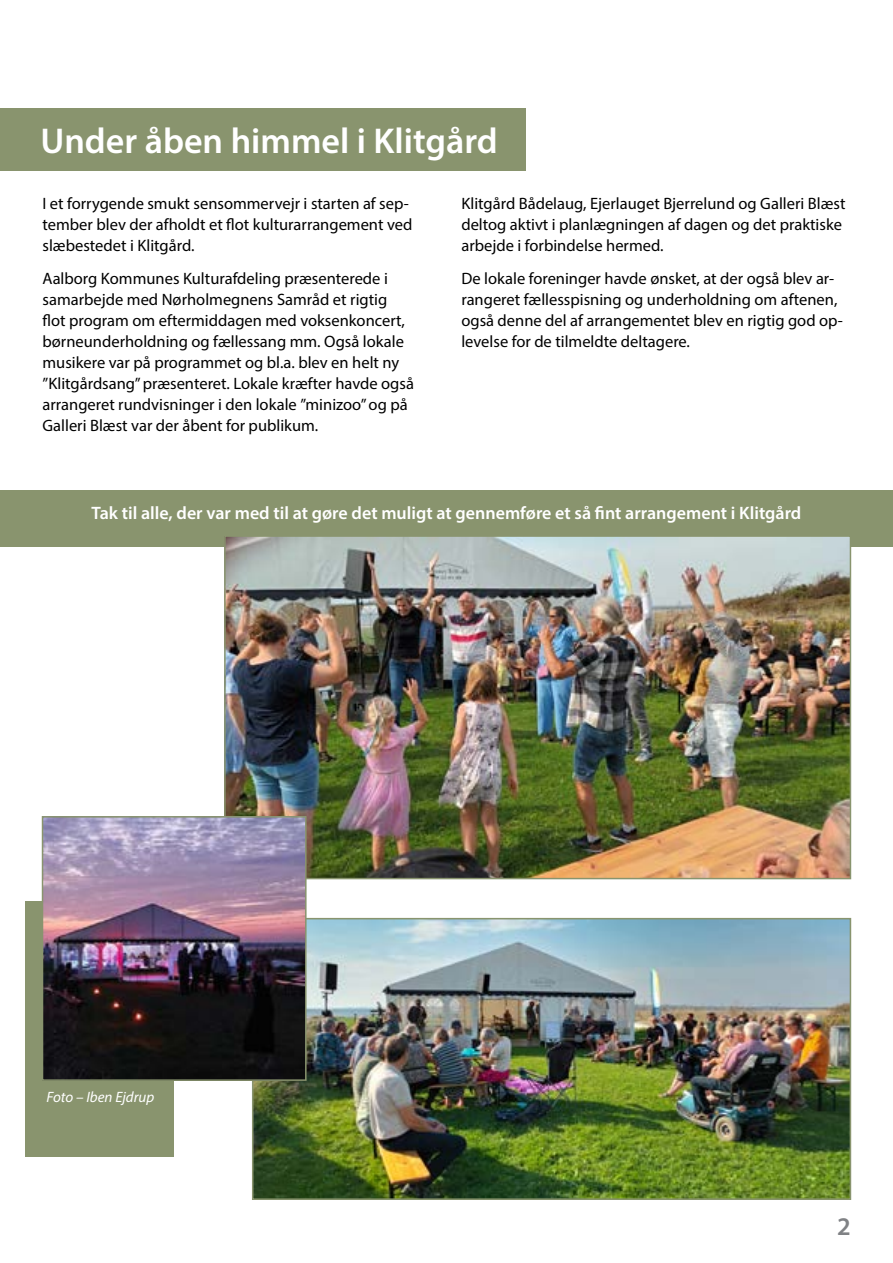
<style>
.page{position:relative;width:893px;height:1263px;background:#fff}
.page>*{position:absolute;margin:0;border:0;box-sizing:border-box;transform-origin:0 0}
.t1{font:600 36px "Myriad Pro";color:#fff}
.t2{font:600 25.5px "Myriad Pro";color:#808285}
.t3{font:600 18px "Myriad Pro";color:#fff}
.t4{font:16.5px/21px "Myriad Pro";color:#000}
.t5{font:italic 15px "Myriad Pro";color:#fff}
</style>
<div class="page">
<div style="left:0;top:491px;width:893px;height:56px;background:#89946e"></div>
<div style="left:0;top:108px;width:525px;height:63px;background:#89946e"></div>
<div style="left:26px;top:901px;width:148px;height:256px;background:#89946e"></div>
<img style="left:227px;top:538px;width:621px;height:338px">
<div style="left:224px;top:535px;width:627px;height:344px;border:2px solid #89946e"></div>
<img style="left:255px;top:921px;width:593px;height:276px">
<div style="left:252px;top:918px;width:599px;height:282px;border:2px solid #89946e"></div>
<img style="left:45px;top:819px;width:259px;height:259px">
<div style="left:42px;top:816px;width:265px;height:265px;border:2px solid #89946e"></div>
<h1 class="t1" style="left:40px;top:118px;width:459px">Under åben himmel i Klitgård</h1>
<p class="t4" style="left:461px;top:192px;width:386px">Klitgård Bådelaug, Ejerlauget Bjerrelund og Galleri Blæst deltog aktivt i planlægningen af dagen og det praktiske arbejde i forbindelse hermed.</p>
<p class="t4" style="left:461px;top:267px;width:383px">De lokale foreninger havde ønsket, at der også blev ar&shy;rangeret fællesspisning og underholdning om aftenen, også denne del af arrangementet blev en rigtig god op&shy;levelse for de tilmeldte deltagere.</p>
<p class="t4" style="left:43px;top:192px;width:371px">I et forrygende smukt sensommervejr i starten af sep&shy;tember blev der afholdt et flot kulturarrangement ved slæbestedet i Klitgård.</p>
<p class="t4" style="left:43px;top:267px;width:373px">Aalborg Kommunes Kulturafdeling præsenterede i samarbejde med Nørholmegnens Samråd et rigtig flot program om eftermiddagen med voksenkoncert, børneunderholdning og fællessang mm. Også lokale musikere var på programmet og bl.a. blev en helt ny ”Klitgårdsang” præsenteret. Lokale kræfter havde også arrangeret rundvisninger i den lokale ”minizoo” og på Galleri Blæst var der åbent for publikum.</p>
<p class="t3" style="left:92px;top:501px;width:711px">Tak til alle, der var med til at gøre det muligt at gennemføre et så fint arrangement i Klitgård</p>
<p class="t5" style="left:47px;top:1088px;width:109px">Foto – Iben Ejdrup</p>
<h2 class="t2" style="left:837px;top:1210px;width:15px">2</h2>
</div>
